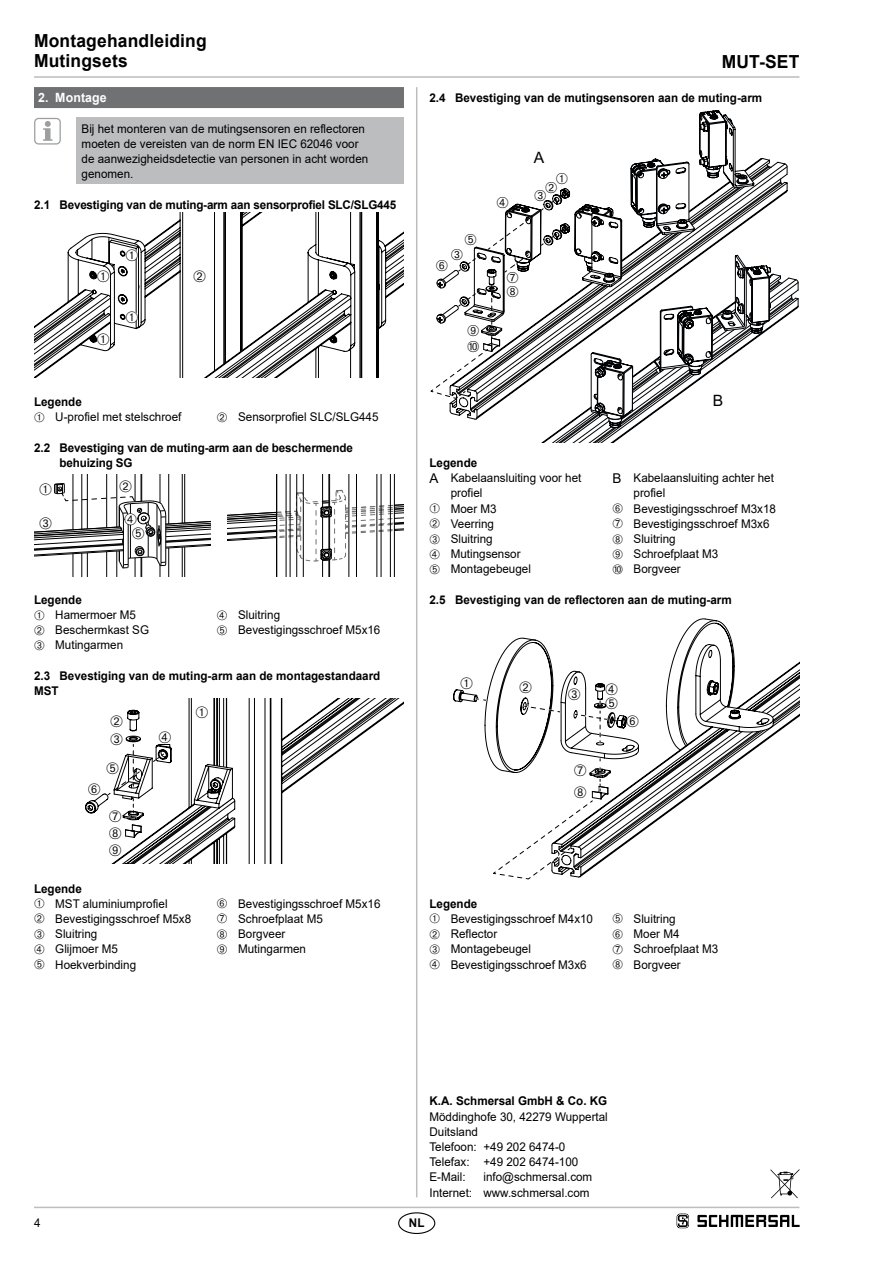
<style>
.page{position:relative;width:893px;height:1263px;background:#fff}
.page>*{position:absolute;margin:0;border:0;box-sizing:border-box;transform-origin:0 0}
.t1{font:700 18px/20.2px "Arial";letter-spacing:.01em;color:#000}
.t2{font:15.6px "Arial";color:#000}
.t3{font:700 12.75px "Arial";letter-spacing:.01em;color:#fff}
.t4{font:12px/15.1px "Arial";color:#000}
.t5{font:700 12px/15.1px "Arial";color:#000}
.s1{font-weight:700}
.s2{font-size:13.5px}
</style>
<div class="page">
<hr style="left:34px;top:1207px;width:765px;height:1px;background:#bbbdbe">
<hr style="left:34px;top:76px;width:765px;height:2px;background:#bbbdbe">
<hr style="left:416px;top:87px;width:1px;height:1110px;background:#bbbdbe">
<div style="left:398px;top:1212px;width:37px;height:22px;border:1px solid #000;border-radius:50%"></div>
<div style="left:34px;top:87px;width:370px;height:21px;background:#707172"></div>
<div style="left:77px;top:118px;width:327px;height:66px;background:#bbbdbe"></div>
<svg style="left:43px;top:121px;width:9px;height:20px"></svg>
<div style="left:34px;top:118px;width:27px;height:27px;border:1px solid #9c9e9f;border-radius:4px"></div>
<svg style="left:34px;top:213px;width:370px;height:165px"></svg>
<hr style="left:276px;top:474px;width:1px;height:102px;background:#000">
<hr style="left:286px;top:474px;width:1px;height:102px;background:#000">
<hr style="left:290px;top:474px;width:1px;height:102px;background:#000">
<hr style="left:296px;top:474px;width:1px;height:102px;background:#000">
<hr style="left:303px;top:474px;width:1px;height:102px;background:#000">
<hr style="left:322px;top:474px;width:1px;height:33px;background:#000">
<hr style="left:329px;top:474px;width:1px;height:33px;background:#000">
<hr style="left:349px;top:474px;width:1px;height:102px;background:#000">
<hr style="left:356px;top:474px;width:1px;height:102px;background:#000">
<hr style="left:377px;top:474px;width:1px;height:102px;background:#000">
<hr style="left:381px;top:474px;width:1px;height:102px;background:#000">
<hr style="left:390px;top:474px;width:1px;height:102px;background:#000">
<hr style="left:394px;top:474px;width:1px;height:102px;background:#000">
<svg style="left:227px;top:484px;width:177px;height:92px"></svg>
<svg style="left:85px;top:699px;width:319px;height:165px"></svg>
<svg style="left:542px;top:273px;width:256px;height:169px"></svg>
<svg style="left:618px;top:662px;width:181px;height:188px"></svg>
<svg style="left:453px;top:618px;width:321px;height:181px"></svg>
<svg style="left:771px;top:1169px;width:28px;height:29px"></svg>
<svg style="left:677px;top:1213px;width:12px;height:15px"></svg>
<svg style="left:697px;top:1215px;width:102px;height:12px"></svg>
<svg style="left:194px;top:270px;width:11px;height:12px"></svg>
<svg style="left:68px;top:233px;width:77px;height:118px"></svg>
<svg style="left:34px;top:474px;width:176px;height:102px"></svg>
<svg style="left:88px;top:706px;width:147px;height:158px"></svg>
<svg style="left:431px;top:110px;width:340px;height:318px"></svg>
<svg style="left:627px;top:716px;width:11px;height:12px"></svg>
<svg style="left:461px;top:678px;width:157px;height:202px"></svg>
<h1 class="t1" style="left:34px;top:31px;width:174px">Montagehandleiding<br>Mutingsets</h1>
<p class="t3" style="left:38px;top:89px;width:70px">2. Montage</p>
<p class="t4" style="left:82px;top:121px;width:288px">Bij het monteren van de mutingsensoren en reflectoren moeten de vereisten van de norm EN IEC 62046 voor de aanwezigheidsdetectie van personen in acht worden genomen.</p>
<p class="t5" style="left:34px;top:197px;width:364px">2.1 Bevestiging van de muting-arm aan sensorprofiel SLC/SLG445</p>
<h1 class="t1" style="left:722px;top:52px;width:79px">MUT-SET</h1>
<p class="t5" style="left:429px;top:91px;width:334px">2.4 Bevestiging van de mutingsensoren aan de muting-arm</p>
<h2 class="t2" style="left:534px;top:147px;width:12px">A</h2>
<p class="t4" style="left:34px;top:394px;width:149px"><span class="s1">Legende<br></span>➀ U-profiel met stelschroef</p>
<p class="t4" style="left:217px;top:410px;width:163px">➁ Sensorprofiel SLC/SLG445</p>
<p class="t5" style="left:60px;top:440px;width:295px;text-indent:-26px">2.2 Bevestiging van de muting-arm aan de beschermende behuizing SG</p>
<p class="t4" style="left:34px;top:592px;width:104px"><span class="s1">Legende<br></span>➀ Hamermoer M5</p>
<p class="t4" style="left:217px;top:607px;width:65px">➃ Sluitring</p>
<p class="t4" style="left:34px;top:622px;width:117px">➁ Beschermkast SG</p>
<p class="t4" style="left:217px;top:622px;width:165px">➄ Bevestigingsschroef M5x16</p>
<p class="t4" style="left:34px;top:638px;width:91px">➂ Mutingarmen</p>
<p class="t5" style="left:34px;top:668px;width:348px">2.3 Bevestiging van de muting-arm aan de montagestandaard<br>MST</p>
<p class="t5" style="left:429px;top:455px;width:49px">Legende</p>
<p class="t4" style="left:429px;top:470px;width:153px"><span class="s2">A</span> Kabelaansluiting voor het</p>
<p class="t4" style="left:451px;top:486px;width:33px">profiel</p>
<h2 class="t2" style="left:713px;top:390px;width:12px">B</h2>
<p class="t4" style="left:634px;top:470px;width:142px;text-indent:-21px"><span class="s2">B</span> Kabelaansluiting achter het profiel</p>
<p class="t4" style="left:429px;top:501px;width:69px">➀ Moer M3</p>
<p class="t4" style="left:612px;top:501px;width:165px">➅ Bevestigingsschroef M3x18</p>
<p class="t4" style="left:429px;top:516px;width:66px">➁ Veerring</p>
<p class="t4" style="left:612px;top:516px;width:159px">➆ Bevestigingsschroef M3x6</p>
<p class="t4" style="left:429px;top:531px;width:65px">➂ Sluitring</p>
<p class="t4" style="left:612px;top:531px;width:65px">➇ Sluitring</p>
<p class="t4" style="left:429px;top:546px;width:93px">➃ Mutingsensor</p>
<p class="t4" style="left:612px;top:546px;width:108px">➈ Schroefplaat M3</p>
<p class="t4" style="left:429px;top:562px;width:103px">➄ Montagebeugel</p>
<p class="t4" style="left:612px;top:562px;width:70px">➉ Borgveer</p>
<p class="t5" style="left:429px;top:592px;width:304px">2.5 Bevestiging van de reflectoren aan de muting-arm</p>
<p class="t4" style="left:34px;top:881px;width:135px"><span class="s1">Legende<br></span>➀ MST aluminiumprofiel</p>
<p class="t4" style="left:217px;top:896px;width:165px">➅ Bevestigingsschroef M5x16</p>
<p class="t4" style="left:34px;top:911px;width:159px">➁ Bevestigingsschroef M5x8</p>
<p class="t4" style="left:217px;top:911px;width:108px">➆ Schroefplaat M5</p>
<p class="t4" style="left:34px;top:926px;width:65px">➂ Sluitring</p>
<p class="t4" style="left:217px;top:926px;width:70px">➇ Borgveer</p>
<p class="t4" style="left:34px;top:941px;width:85px">➃ Glijmoer M5</p>
<p class="t4" style="left:217px;top:941px;width:91px">➈ Mutingarmen</p>
<p class="t4" style="left:34px;top:957px;width:104px">➄ Hoekverbinding</p>
<p class="t4" style="left:429px;top:896px;width:165px"><span class="s1">Legende<br></span>➀ Bevestigingsschroef M4x10</p>
<p class="t4" style="left:612px;top:911px;width:65px">➄ Sluitring</p>
<p class="t4" style="left:429px;top:926px;width:69px">➁ Reflector</p>
<p class="t4" style="left:612px;top:926px;width:69px">➅ Moer M4</p>
<p class="t4" style="left:429px;top:941px;width:103px">➂ Montagebeugel</p>
<p class="t4" style="left:612px;top:941px;width:108px">➆ Schroefplaat M3</p>
<p class="t4" style="left:429px;top:957px;width:159px">➃ Bevestigingsschroef M3x6</p>
<p class="t4" style="left:612px;top:957px;width:70px">➇ Borgveer</p>
<p class="t4" style="left:34px;top:1215px;width:8px">4</p>
<p class="t5" style="left:429px;top:1094px;width:179px">K.A. Schmersal GmbH &amp; Co. KG</p>
<p class="t4" style="left:429px;top:1109px;width:180px">Möddinghofe 30, 42279 Wuppertal<br>Duitsland<br>Telefoon: +49 202 6474-0<br>Telefax: +49 202 6474-100<br>E-Mail:</p>
<p class="t4" style="left:429px;top:1169px;width:164px;text-align:right">info@schmersal.com<br>Internet: www.schmersal.com</p>
<p class="t5" style="left:409px;top:1215px;width:17px">NL</p>
</div>
